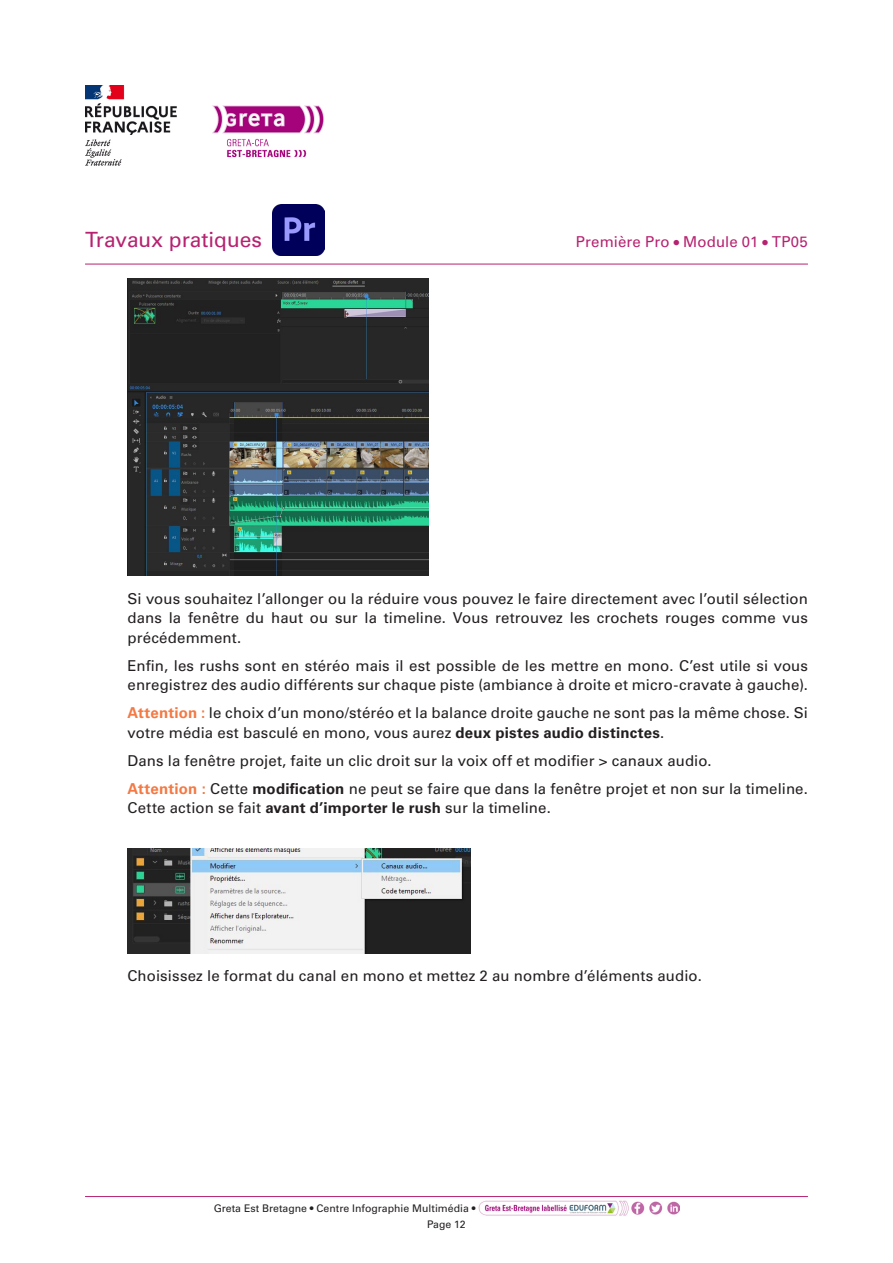
<style>
.page{position:relative;width:893px;height:1263px;background:#fff}
.page>*{position:absolute;margin:0;border:0;box-sizing:border-box;transform-origin:0 0}
.t1{font:21px "Univers LT Std";letter-spacing:-.005em;color:#b62270}
.Texte_courant_retrai{font:15px/19.5px "Univers LT Std";letter-spacing:.01em;color:#231f20}
.t2{font:15px "Univers LT Std";letter-spacing:.005em;color:#b62270}
.t3{font:10.5px/16.2px "Univers LT Std";color:#231f20}
.s1{font-weight:700;color:#f47943}
.s2{font-weight:700}
</style>
<div class="page">
<hr style="left:85px;top:264px;width:723px;height:1px;background:#b62270">
<img style="left:273px;top:205px;width:52px;height:50px">
<img style="left:85px;top:85px;width:239px;height:80px">
<hr style="left:85px;top:1196px;width:723px;height:1px;background:#b62270">
<img style="left:478px;top:1200px;width:201px;height:16px">
<img style="left:128px;top:278px;width:301px;height:298px">
<img style="left:128px;top:848px;width:342px;height:105px">
<h1 class="t1" style="left:85px;top:227px;width:178px">Travaux pratiques</h1>
<p class="t2" style="left:576px;top:232px;width:233px">Première Pro • Module 01 • TP05</p>
<p class="Texte_courant_retrai" style="left:128px;top:589px;width:682px;text-align:justify">Si vous souhaitez l’allonger ou la réduire vous pouvez le faire directement avec l’outil sélection dans la fenêtre du haut ou sur la timeline. Vous retrouvez les crochets rouges comme vus précédemment.</p>
<p class="Texte_courant_retrai" style="left:128px;top:656px;width:682px">Enfin, les rushs sont en stéréo mais il est possible de les mettre en mono. C’est utile si vous enregistrez des audio différents sur chaque piste (ambiance à droite et micro-cravate à gauche).</p>
<p class="Texte_courant_retrai" style="left:128px;top:703px;width:682px"><span class="s1">Attention :</span> le choix d’un mono/stéréo et la balance droite gauche ne sont pas la même chose. Si votre média est basculé en mono, vous aurez <span class="s2">deux pistes audio distinctes</span>.</p>
<p class="Texte_courant_retrai" style="left:128px;top:751px;width:586px">Dans la fenêtre projet, faite un clic droit sur la voix off et modifier &gt; canaux audio.</p>
<p class="Texte_courant_retrai" style="left:128px;top:779px;width:682px"><span class="s1">Attention :</span> Cette <span class="s2">modification</span> ne peut se faire que dans la fenêtre projet et non sur la timeline.<br>Cette action se fait <span class="s2">avant d’importer le rush</span> sur la timeline.</p>
<p class="Texte_courant_retrai" style="left:128px;top:966px;width:576px">Choisissez le format du canal en mono et mettez 2 au nombre d’éléments audio.</p>
<p class="t3" style="left:427px;top:1200px;width:50px;text-indent:-213px">Greta Est Bretagne • Centre Infographie Multimédia •<br>Page 12</p>
</div>
